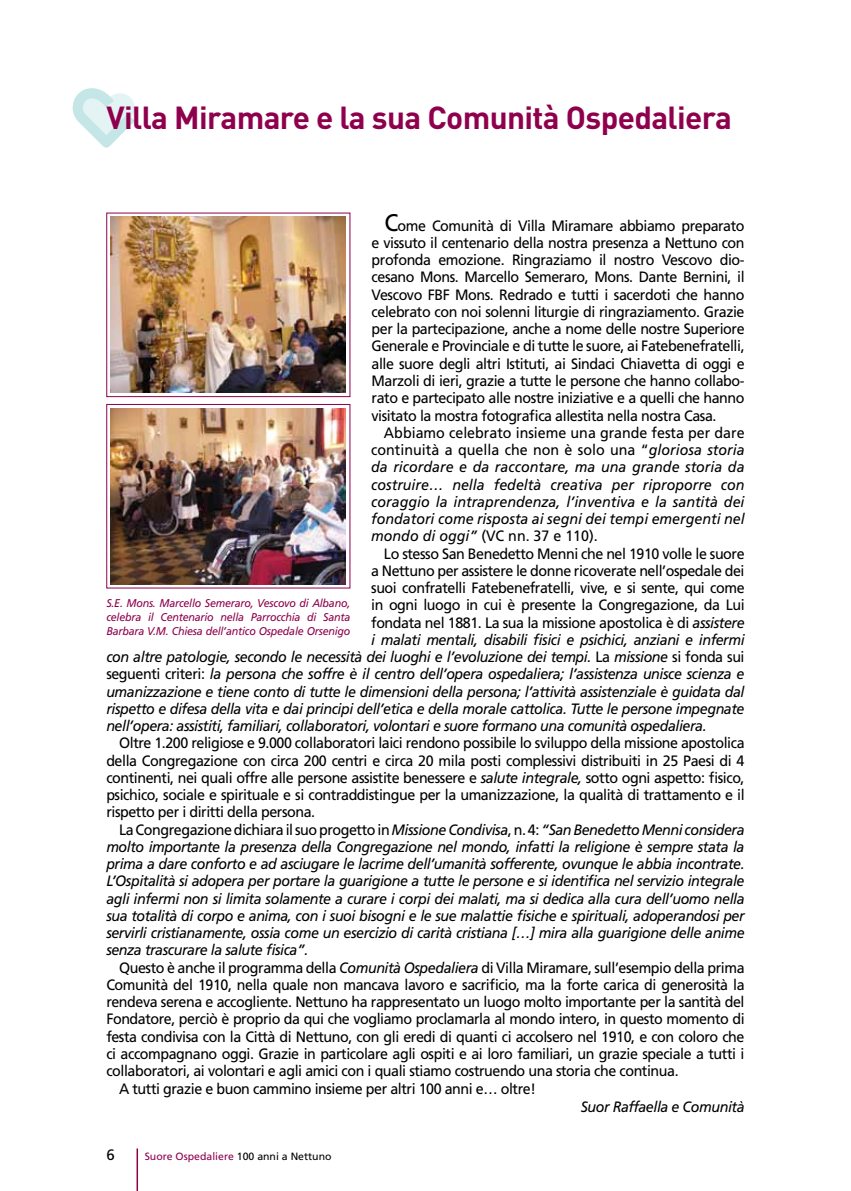
<style>
.page{position:relative;width:851px;height:1191px;background:#fff}
.page>*{position:absolute;margin:0;border:0;box-sizing:border-box;transform-origin:0 0}
.t1{font:700 31.5px "DIN Pro";letter-spacing:-.02em;color:#8e004d}
.t2{font:15px/17.2px "Frutiger LT Std";letter-spacing:-.03em;color:#000;text-align:justify;scale:.95 1}
.t3{font:italic 15px/17.2px "Frutiger LT Std";letter-spacing:-.03em;color:#000;text-align:justify;scale:.95 1}
.t4{font:15px "Frutiger LT Std";letter-spacing:-.03em;color:#000}
.t5{font:italic 11.25px/14.2px "Frutiger LT Std";letter-spacing:-.02em;color:#8e004d;text-align:justify;scale:.95 1}
.t6{font:10.5px "Frutiger LT Std";color:#8e004d}
.s1{font-size:24px}
.s2{font-style:normal}
.s3{font-style:italic}
.s4{color:#000}
</style>
<div class="page">
<hr style="left:136px;top:1148px;width:2px;height:43px;background:#8e004d">
<svg style="left:73px;top:88px;width:62px;height:60px"></svg>
<svg style="left:106px;top:213px;width:244px;height:184px"></svg>
<img style="left:111px;top:217px;width:234px;height:175px">
<svg style="left:106px;top:404px;width:244px;height:184px"></svg>
<img style="left:111px;top:409px;width:234px;height:175px">
<h1 class="t1" style="left:106px;top:96px;width:627px">Villa Miramare e la sua Comunità Ospedaliera</h1>
<p class="t2" style="left:371px;top:217px;width:394px;text-indent:13px"><span class="s1">C</span>ome Comunità di Villa Miramare abbiamo preparato e vissuto il centenario della nostra presenza a Nettuno con profonda emozione. Ringraziamo il nostro Vescovo dio&shy;cesano Mons. Marcello Semeraro, Mons. Dante Bernini, il Vescovo FBF Mons. Redrado e tutti i sacerdoti che hanno celebrato con noi solenni liturgie di ringraziamento. Grazie per la partecipazione, anche a nome delle nostre Superiore Generale e Provinciale e di tutte le suore, ai Fatebenefratelli, alle suore degli altri Istituti, ai Sindaci Chiavetta di oggi e Marzoli di ieri, grazie a tutte le persone che hanno collabo&shy;rato e partecipato alle nostre iniziative e a quelli che hanno visitato la mostra fotografica allestita nella nostra Casa.</p>
<p class="t3" style="left:371px;top:424px;width:394px;text-indent:13px"><span class="s2">Abbiamo celebrato insieme una grande festa per dare continuità a quella che non è solo una “</span>gloriosa storia da ricordare e da raccontare, ma una grande storia da costruire… nella fedeltà creativa per riproporre con coraggio la intraprendenza, l’inventiva e la santità dei fondatori come risposta ai segni dei tempi emergenti nel mondo di oggi” <span class="s2">(VC nn. 37 e 110).</span></p>
<p class="t2" style="left:384px;top:545px;width:381px">Lo stesso San Benedetto Menni che nel 1910 volle le suore</p>
<p class="t2" style="left:371px;top:562px;width:394px">a Nettuno per assistere le donne ricoverate nell’ospedale dei</p>
<p class="t2" style="left:371px;top:579px;width:394px">suoi confratelli Fatebenefratelli, vive, e si sente, qui come</p>
<p class="t2" style="left:371px;top:596px;width:394px">in ogni luogo in cui è presente la Congregazione, da Lui</p>
<p class="t2" style="left:371px;top:614px;width:394px">fondata nel 1881. La sua la missione apostolica è di <span class="s3">assistere</span></p>
<p class="t3" style="left:371px;top:631px;width:394px">i malati mentali, disabili fisici e psichici, anziani e infermi</p>
<p class="t3" style="left:106px;top:648px;width:673px">con altre patologie, secondo le necessità dei luoghi e l’evoluzione dei tempi. <span class="s2">La</span> missione <span class="s2">si fonda sui</span></p>
<p class="t3" style="left:106px;top:665px;width:673px"><span class="s2">seguenti criteri:</span> la persona che soffre è il centro dell’opera ospedaliera; l’assistenza unisce scienza e</p>
<p class="t3" style="left:106px;top:683px;width:673px">umanizzazione e tiene conto di tutte le dimensioni della persona; l’attività assistenziale è guidata dal</p>
<p class="t3" style="left:106px;top:700px;width:673px">rispetto e difesa della vita e dai principi dell’etica e della morale cattolica. Tutte le persone impegnate</p>
<p class="t3" style="left:106px;top:717px;width:633px">nell’opera: assistiti, familiari, collaboratori, volontari e suore formano una comunità ospedaliera.</p>
<p class="t2" style="left:106px;top:734px;width:673px;text-indent:13px">Oltre 1.200 religiose e 9.000 collaboratori laici rendono possibile lo sviluppo della missione apostolica della Congregazione con circa 200 centri e circa 20 mila posti complessivi distribuiti in 25 Paesi di 4 continenti, nei quali offre alle persone assistite benessere e <span class="s3">salute integrale,</span> sotto ogni aspetto: fisico, psichico, sociale e spirituale e si contraddistingue per la umanizzazione, la qualità di trattamento e il rispetto per i diritti della persona.</p>
<p class="t3" style="left:106px;top:821px;width:673px;text-indent:13px"><span class="s2">La Congregazione dichiara il suo progetto in</span> Missione Condivisa<span class="s2">, n. 4:</span> “San Benedetto Menni considera molto importante la presenza della Congregazione nel mondo, infatti la religione è sempre stata la prima a dare conforto e ad asciugare le lacrime dell’umanità sofferente, ovunque le abbia incontrate.<br>L’Ospitalità si adopera per portare la guarigione a tutte le persone e si identifica nel servizio integrale agli infermi non si limita solamente a curare i corpi dei malati, ma si dedica alla cura dell’uomo nella sua totalità di corpo e anima, con i suoi bisogni e le sue malattie fisiche e spirituali, adoperandosi per servirli cristianamente, ossia come un esercizio di carità cristiana […] mira alla guarigione delle anime senza trascurare la salute fisica”.</p>
<p class="t2" style="left:119px;top:959px;width:659px">Questo è anche il programma della <span class="s3">Comunità Ospedaliera</span> di Villa Miramare, sull’esempio della prima</p>
<p class="t2" style="left:106px;top:976px;width:673px">Comunità del 1910, nella quale non mancava lavoro e sacrificio, ma la forte carica di generosità la</p>
<p class="t2" style="left:106px;top:993px;width:673px">rendeva serena e accogliente. Nettuno ha rappresentato un luogo molto importante per la santità del</p>
<p class="t2" style="left:106px;top:1010px;width:673px">Fondatore, perciò è proprio da qui che vogliamo proclamarla al mondo intero, in questo momento di</p>
<p class="t2" style="left:106px;top:1028px;width:673px">festa condivisa con la Città di Nettuno, con gli eredi di quanti ci accolsero nel 1910, e con coloro che</p>
<p class="t2" style="left:106px;top:1045px;width:673px">ci accompagnano oggi. Grazie in particolare agli ospiti e ai loro familiari, un grazie speciale a tutti i</p>
<p class="t2" style="left:106px;top:1062px;width:604px">collaboratori, ai volontari e agli amici con i quali stiamo costruendo una storia che continua.</p>
<p class="t2" style="left:119px;top:1079px;width:440px">A tutti grazie e buon cammino insieme per altri 100 anni e… oltre!</p>
<p class="t3" style="left:580px;top:1097px;width:174px">Suor Raffaella e Comunità</p>
<p class="t5" style="left:106px;top:596px;width:258px">S.E. Mons. Marcello Semeraro, Vescovo di Albano, celebra il Centenario nella Parrocchia di Santa Barbara V.M. Chiesa dell’antico Ospedale Orsenigo</p>
<p class="t4" style="left:106px;top:1145px;width:10px">6</p>
<p class="t6" style="left:145px;top:1150px;width:188px">Suore Ospedaliere <span class="s4">100 anni a Nettuno</span></p>
</div>
